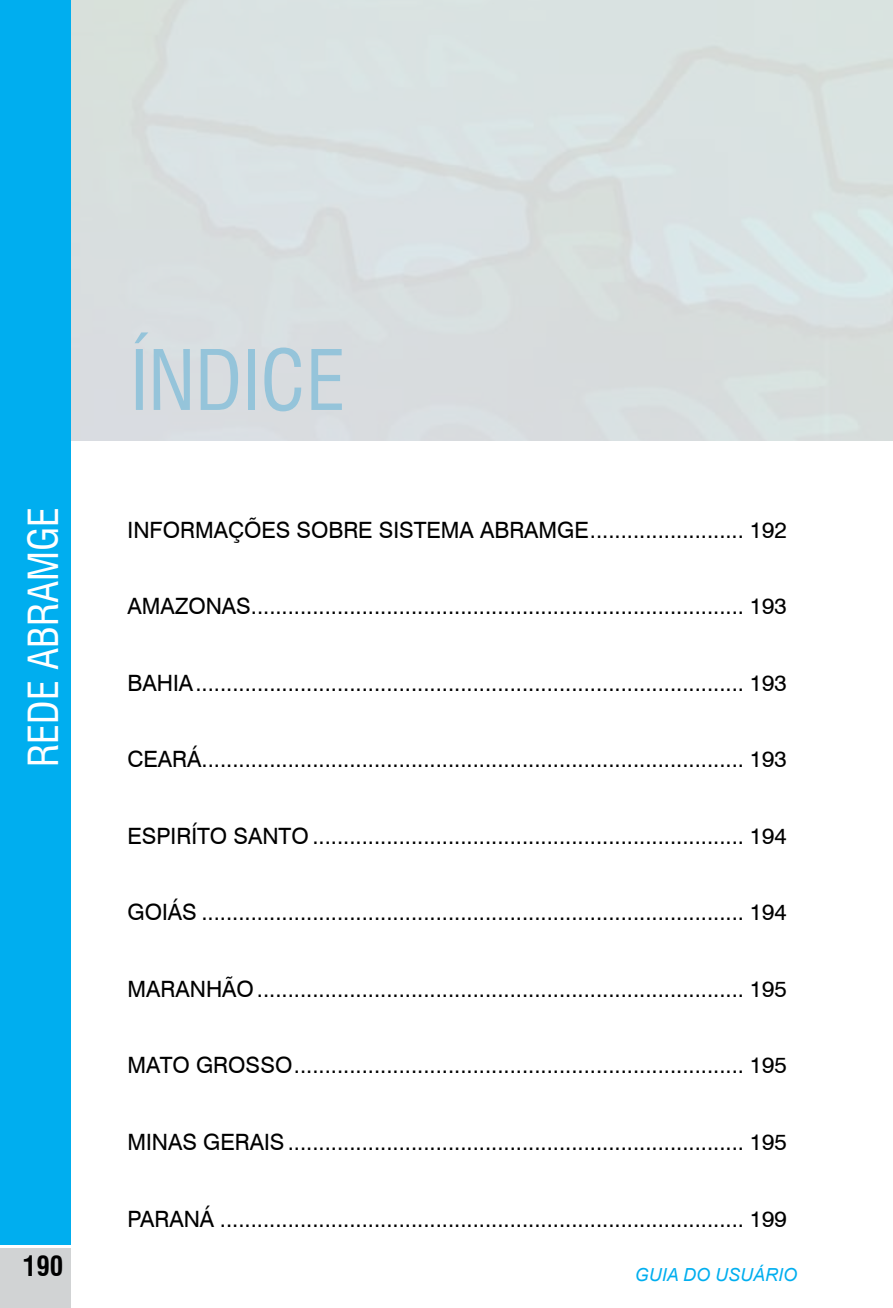
<style>
.page{position:relative;width:893px;height:1308px;background:#fff}
.page>*{position:absolute;margin:0;border:0;box-sizing:border-box;transform-origin:0 0}
.t1{font:condensed 81px "Swiss 721 BT";color:#95c4da}
.t2{font:condensed 40.5px "Swiss 721 BT";color:#fff}
.t3{font:700 condensed 27px "Swiss 721 BT";color:#000}
.t4{font:22.5px "Swiss 721 BT";color:#000}
.t5{font:italic 18px "Arial";color:#00aeef}
</style>
<div class="page">
<div style="left:70px;top:0;width:823px;height:440px;background:#d9e1e1"></div>
<div style="left:0;top:1247px;width:71px;height:60px;background:#d1d3d4"></div>
<div style="left:0;top:0;width:70px;height:1244px;background:#00aeef"></div>
<h2 class="t2" style="left:19px;top:757px;width:262px;rotate:-90deg">REDE ABRAMGE</h2>
<p class="t3" style="left:23px;top:1249px;width:42px">190</p>
<h1 class="t1" style="left:130px;top:332px;width:217px">ÍNDICE</h1>
<p class="t4" style="left:128px;top:516px;width:661px">INFORMAÇÕES SOBRE SISTEMA ABRAMGE......................... 192</p>
<p class="t4" style="left:128px;top:592px;width:661px">AMAZONAS................................................................................ 193</p>
<p class="t4" style="left:128px;top:669px;width:661px">BAHIA......................................................................................... 193</p>
<p class="t4" style="left:128px;top:745px;width:661px">CEARÁ........................................................................................ 193</p>
<p class="t4" style="left:128px;top:822px;width:661px">ESPIRÍTO SANTO ...................................................................... 194</p>
<p class="t4" style="left:128px;top:898px;width:661px">GOIÁS ........................................................................................ 194</p>
<p class="t4" style="left:128px;top:975px;width:661px">MARANHÃO............................................................................... 195</p>
<p class="t4" style="left:127px;top:1051px;width:661px">MATO GROSSO......................................................................... 195</p>
<p class="t4" style="left:127px;top:1128px;width:661px">MINAS GERAIS.......................................................................... 195</p>
<p class="t4" style="left:127px;top:1204px;width:661px">PARANÁ ..................................................................................... 199</p>
<p class="t5" style="left:635px;top:1262px;width:164px">GUIA DO USUÁRIO</p>
</div>
